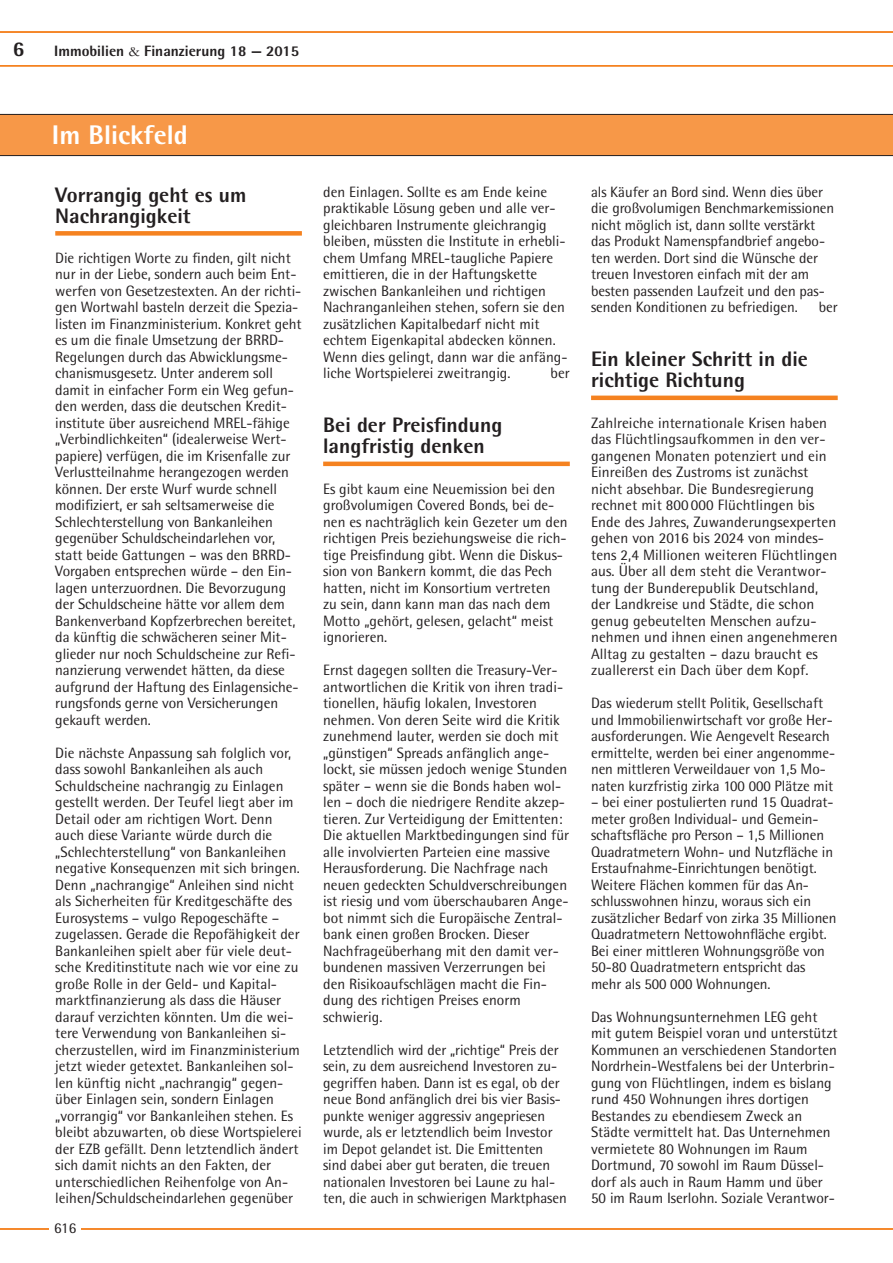
<style>
.page{position:relative;width:893px;height:1263px;background:#fff}
.page>*{position:absolute;margin:0;border:0;box-sizing:border-box;transform-origin:0 0}
.t1{font:800 27px "Rotis Semi Sans";color:#fff}
.t2{font:800 21px/21px "Rotis Semi Sans";color:#231f20}
.t3{font:15px/16.5px "Rotis Semi Sans";color:#231f20}
.t4{font:800 15px "Rotis Semi Sans";color:#231f20}
.s1{font-family:"Garamond";font-weight:400}
</style>
<div class="page">
<svg style="left:0;top:31px;width:893px;height:36px"></svg>
<hr style="left:0;top:1228px;width:893px;height:2px;background:#f58220">
<div style="left:0;top:114px;width:893px;height:42px;background:#f79848"></div>
<div style="left:55px;top:231px;width:247px;height:5px;background:#f58220"></div>
<hr style="left:323px;top:462px;width:247px;height:4px;background:#f58220">
<hr style="left:591px;top:396px;width:247px;height:4px;background:#f58220">
<div style="left:49px;top:1213px;width:32px;height:31px;background:#fff"></div>
<h2 class="t2" style="left:13px;top:38px;width:13px">6</h2>
<p class="t4" style="left:54px;top:41px;width:246px">Immobilien <span class="s1">&amp;</span> Finanzierung 18 — 2015</p>
<h1 class="t1" style="left:52px;top:118px;width:137px">Im Blickfeld</h1>
<h2 class="t2" style="left:55px;top:184px;width:193px">Vorrangig geht es um<br>Nachrangigkeit</h2>
<p class="t3" style="left:55px;top:249px;width:248px">Die richtigen Worte zu finden, gilt nicht nur in der Liebe, sondern auch beim Ent&shy;werfen von Gesetzestexten. An der richti&shy;gen Wortwahl basteln derzeit die Spezia&shy;listen im Finanzministerium. Konkret geht es um die finale Umsetzung der BRRD-Regelungen durch das Abwicklungsme&shy;chanismusgesetz. Unter anderem soll damit in einfacher Form ein Weg gefun&shy;den werden, dass die deutschen Kredit&shy;institute über ausreichend MREL-fähige „Verbindlichkeiten“ (idealerweise Wert&shy;papiere) verfügen, die im Krisenfalle zur Verlustteilnahme herangezogen werden können. Der erste Wurf wurde schnell modifiziert, er sah seltsamerweise die Schlechterstellung von Bankanleihen gegenüber Schuldscheindarlehen vor, statt beide Gattungen – was den BRRD-Vorgaben entsprechen würde – den Ein&shy;lagen unterzuordnen. Die Bevorzugung der Schuldscheine hätte vor allem dem Bankenverband Kopfzerbrechen bereitet, da künftig die schwächeren seiner Mit&shy;glieder nur noch Schuldscheine zur Refi&shy;nanzierung verwendet hätten, da diese aufgrund der Haftung des Einlagensiche&shy;rungsfonds gerne von Versicherungen gekauft werden.</p>
<p class="t3" style="left:55px;top:744px;width:248px">Die nächste Anpassung sah folglich vor, dass sowohl Bankanleihen als auch Schuldscheine nachrangig zu Einlagen gestellt werden. Der Teufel liegt aber im Detail oder am richtigen Wort. Denn auch diese Variante würde durch die „Schlechterstellung“ von Bankanleihen negative Konsequenzen mit sich bringen.<br>Denn „nachrangige“ Anleihen sind nicht als Sicherheiten für Kreditgeschäfte des Eurosystems – vulgo Repogeschäfte – zugelassen. Gerade die Repofähigkeit der Bankanleihen spielt aber für viele deut&shy;sche Kreditinstitute nach wie vor eine zu große Rolle in der Geld- und Kapital&shy;marktfinanzierung als dass die Häuser darauf verzichten könnten. Um die wei&shy;tere Verwendung von Bankanleihen si&shy;cherzustellen, wird im Finanzministerium jetzt wieder getextet. Bankanleihen sol&shy;len künftig nicht „nachrangig“ gegen&shy;über Einlagen sein, sondern Einlagen „vorrangig“ vor Bankanleihen stehen. Es bleibt abzuwarten, ob diese Wortspielerei der EZB gefällt. Denn letztendlich ändert sich damit nichts an den Fakten, der unterschiedlichen Reihenfolge von An&shy;leihen/Schuldscheindarlehen gegenüber</p>
<p class="t3" style="left:54px;top:1219px;width:23px">616</p>
<p class="t3" style="left:54px;top:1223px;width:23px">xxxxx</p>
<p class="t3" style="left:323px;top:183px;width:246px">den Einlagen. Sollte es am Ende keine praktikable Lösung geben und alle ver&shy;gleichbaren Instrumente gleichrangig bleiben, müssten die Institute in erhebli&shy;chem Umfang MREL-taugliche Papiere emittieren, die in der Haftungskette zwischen Bankanleihen und richtigen Nachranganleihen stehen, sofern sie den zusätzlichen Kapitalbedarf nicht mit echtem Eigenkapital abdecken können.<br>Wenn dies gelingt, dann war die anfäng&shy;liche Wortspielerei zweitrangig.</p>
<p class="t3" style="left:550px;top:365px;width:21px">ber</p>
<h2 class="t2" style="left:323px;top:414px;width:181px">Bei der Preisfindung langfristig denken</h2>
<p class="t3" style="left:323px;top:480px;width:246px">Es gibt kaum eine Neuemission bei den großvolumigen Covered Bonds, bei de&shy;nen es nachträglich kein Gezeter um den richtigen Preis beziehungsweise die rich&shy;tige Preisfindung gibt. Wenn die Diskus&shy;sion von Bankern kommt, die das Pech hatten, nicht im Konsortium vertreten zu sein, dann kann man das nach dem Motto „gehört, gelesen, gelacht“ meist ignorieren.</p>
<p class="t3" style="left:323px;top:662px;width:248px">Ernst dagegen sollten die Treasury-Ver&shy;antwortlichen die Kritik von ihren tradi&shy;tionellen, häufig lokalen, Investoren nehmen. Von deren Seite wird die Kritik zunehmend lauter, werden sie doch mit „günstigen“ Spreads anfänglich ange&shy;lockt, sie müssen jedoch wenige Stunden später – wenn sie die Bonds haben wol&shy;len – doch die niedrigere Rendite akzep&shy;tieren. Zur Verteidigung der Emittenten:<br>Die aktuellen Marktbedingungen sind für alle involvierten Parteien eine massive Herausforderung. Die Nachfrage nach neuen gedeckten Schuldverschreibungen ist riesig und vom überschaubaren Ange&shy;bot nimmt sich die Europäische Zentral&shy;bank einen großen Brocken. Dieser Nachfrageüberhang mit den damit ver&shy;bundenen massiven Verzerrungen bei den Risikoaufschlägen macht die Fin&shy;dung des richtigen Preises enorm schwierig.</p>
<p class="t3" style="left:323px;top:1041px;width:245px">Letztendlich wird der „richtige“ Preis der sein, zu dem ausreichend Investoren zu&shy;gegriffen haben. Dann ist es egal, ob der neue Bond anfänglich drei bis vier Basis&shy;punkte weniger aggressiv angepriesen wurde, als er letztendlich beim Investor im Depot gelandet ist. Die Emittenten sind dabei aber gut beraten, die treuen nationalen Investoren bei Laune zu hal&shy;ten, die auch in schwierigen Marktphasen</p>
<p class="t3" style="left:591px;top:183px;width:245px">als Käufer an Bord sind. Wenn dies über die großvolumigen Benchmarkemissionen nicht möglich ist, dann sollte verstärkt das Produkt Namenspfandbrief angebo&shy;ten werden. Dort sind die Wünsche der treuen Investoren einfach mit der am besten passenden Laufzeit und den pas&shy;senden Konditionen zu befriedigen.</p>
<p class="t3" style="left:819px;top:299px;width:20px">ber</p>
<h2 class="t2" style="left:591px;top:348px;width:218px">Ein kleiner Schritt in die richtige Richtung</h2>
<p class="t3" style="left:591px;top:414px;width:248px">Zahlreiche internationale Krisen haben das Flüchtlingsaufkommen in den ver&shy;gangenen Monaten potenziert und ein Einreißen des Zustroms ist zunächst nicht absehbar. Die Bundesregierung rechnet mit 800 000 Flüchtlingen bis Ende des Jahres, Zuwanderungsexperten gehen von 2016 bis 2024 von mindes&shy;tens 2,4 Millionen weiteren Flüchtlingen aus. Über all dem steht die Verantwor&shy;tung der Bunderepublik Deutschland, der Landkreise und Städte, die schon genug gebeutelten Menschen aufzu&shy;nehmen und ihnen einen angenehmeren Alltag zu gestalten – dazu braucht es zuallererst ein Dach über dem Kopf.</p>
<p class="t3" style="left:591px;top:695px;width:246px">Das wiederum stellt Politik, Gesellschaft und Immobilienwirtschaft vor große Her&shy;ausforderungen. Wie Aengevelt Research ermittelte, werden bei einer angenomme&shy;nen mittleren Verweildauer von 1,5 Mo&shy;naten kurzfristig zirka 100 000 Plätze mit</p>
<p class="t3" style="left:591px;top:794px;width:247px">– bei einer postulierten rund 15 Quadrat&shy;meter großen Individual- und Gemein&shy;schaftsfläche pro Person – 1,5 Millionen Quadratmetern Wohn- und Nutzfläche in Erstaufnahme-Einrichtungen benötigt.<br>Weitere Flächen kommen für das An&shy;schlusswohnen hinzu, woraus sich ein zusätzlicher Bedarf von zirka 35 Millionen Quadratmetern Nettowohnfläche ergibt.<br>Bei einer mittleren Wohnungsgröße von 50-80 Quadratmetern entspricht das mehr als 500 000 Wohnungen.</p>
<p class="t3" style="left:591px;top:1008px;width:248px">Das Wohnungsunternehmen LEG geht mit gutem Beispiel voran und unterstützt Kommunen an verschiedenen Standorten Nordrhein-Westfalens bei der Unterbrin&shy;gung von Flüchtlingen, indem es bislang rund 450 Wohnungen ihres dortigen Bestandes zu ebendiesem Zweck an Städte vermittelt hat. Das Unternehmen vermietete 80 Wohnungen im Raum Dortmund, 70 sowohl im Raum Düssel&shy;dorf als auch in Raum Hamm und über 50 im Raum Iserlohn. Soziale Verantwor-</p>
</div>
